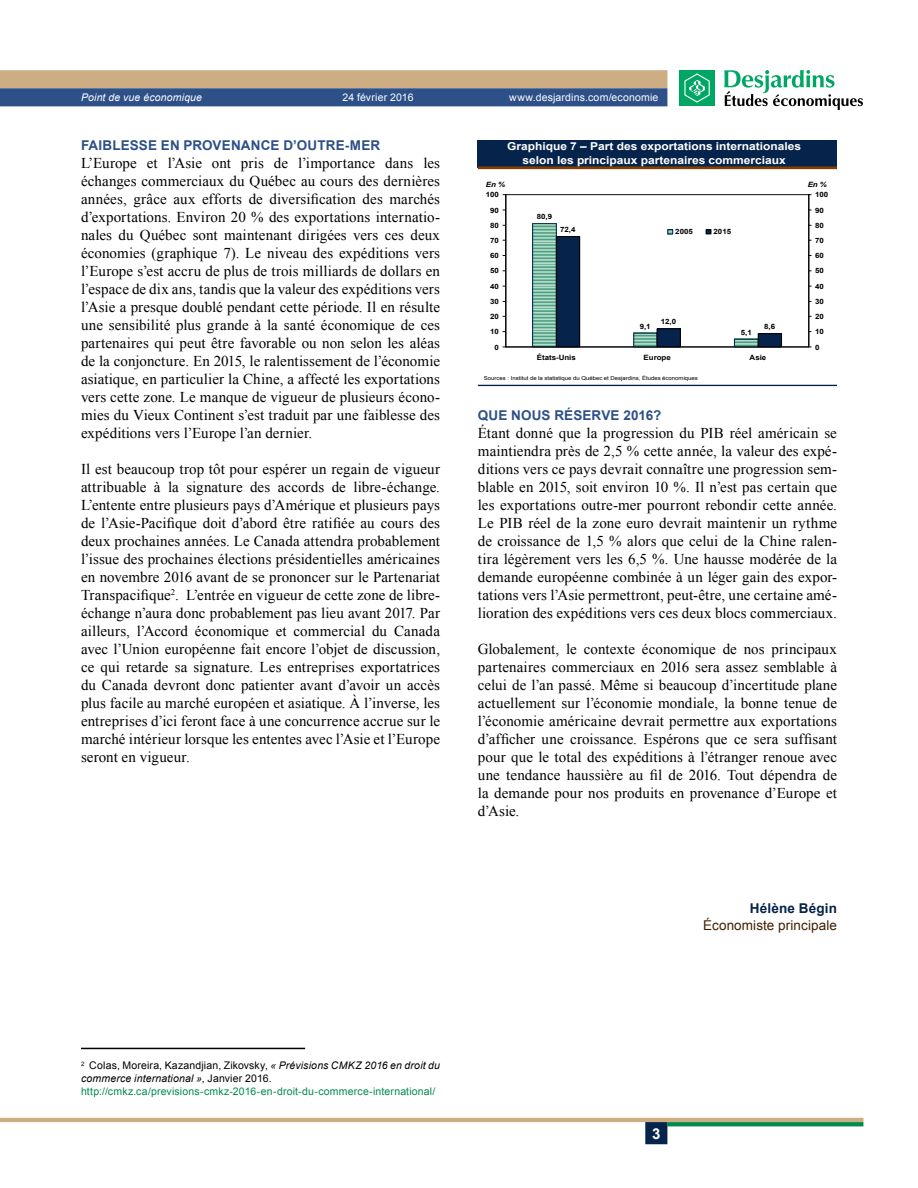
<style>
.page{position:relative;width:918px;height:1188px;background:#fff}
.page>*{position:absolute;margin:0;border:0;box-sizing:border-box;transform-origin:0 0}
.t1{font:15px/18px "Times New Roman";letter-spacing:.005em;color:#000;text-align:justify}
.t2{font:700 15px "Arial";color:#fff}
.t3{font:700 13.5px "Arial";letter-spacing:.01em;color:#2d5088}
.t4{font:13.5px "Arial";letter-spacing:.005em;color:#401f00}
.t5{font:700 13.5px "Arial";letter-spacing:.01em;color:#05234b}
.t6{font:700 10.95px/13px "Arial";color:#fff;text-align:center;scale:1.1 1}
.t7{font:10.5px/12.6px "Arial";letter-spacing:.015em;color:#008b4d}
.t8{font:10.5px "Arial";letter-spacing:.015em;color:#fff}
.t9{font:italic 10.5px "Arial";letter-spacing:.015em;color:#fff}
.t10{font:700 7.2px "Arial";color:#000;scale:1.09 1}
.t11{font:italic 700 7.2px "Arial";color:#000;scale:1.09 1}
.t12{font:5.4px "Arial";color:#000;scale:1.1 1}
.s1{color:#000}
.s2{font-style:italic;color:#000}
</style>
<div class="page">
<svg style="left:0;top:70px;width:667px;height:36px;background:#7e8087"></svg>
<hr style="left:0;top:1118px;width:863px;height:4px;background:#cdae84">
<svg style="left:667px;top:1122px;width:196px;height:4px"></svg>
<div style="left:645px;top:1122px;width:22px;height:22px;background:#05234b;border:2px solid #05234b"></div>
<div style="left:679px;top:70px;width:36px;height:36px;background:#00a664"></div>
<svg style="left:684px;top:73px;width:26px;height:30px"></svg>
<svg style="left:724px;top:70px;width:139px;height:40px"></svg>
<hr style="left:81px;top:1048px;width:224px;height:1px;background:#000">
<div style="left:478px;top:140px;width:359px;height:27px;background:#05234b"></div>
<hr style="left:478px;top:166px;width:359px;height:3px;background:#803f00">
<hr style="left:478px;top:385px;width:359px;height:1px;background:#05234b">
<hr style="left:506px;top:194px;width:302px;height:1px;background:#000">
<hr style="left:506px;top:347px;width:303px;height:1px;background:#000">
<svg style="left:534px;top:225px;width:21px;height:120px;background:#84bfa8"></svg>
<div style="left:532px;top:223px;width:25px;height:124px;border:1px solid #05234b"></div>
<svg style="left:636px;top:335px;width:19px;height:10px"></svg>
<div style="left:634px;top:333px;width:23px;height:14px;border:1px solid #05234b"></div>
<svg style="left:736px;top:341px;width:20px;height:4px"></svg>
<div style="left:734px;top:339px;width:24px;height:8px;border:1px solid #05234b"></div>
<div style="left:556px;top:237px;width:24px;height:110px;background:#05234b"></div>
<div style="left:556px;top:236px;width:24px;height:111px;border:1px solid #000"></div>
<div style="left:657px;top:329px;width:23px;height:18px;background:#05234b"></div>
<div style="left:657px;top:329px;width:24px;height:18px;border:1px solid #000"></div>
<div style="left:758px;top:334px;width:24px;height:13px;background:#05234b"></div>
<div style="left:758px;top:333px;width:24px;height:14px;border:1px solid #000"></div>
<hr style="left:506px;top:195px;width:1px;height:152px;background:#000">
<hr style="left:809px;top:195px;width:1px;height:152px;background:#000">
<svg style="left:668px;top:229px;width:5px;height:5px"></svg>
<svg style="left:706px;top:229px;width:5px;height:5px"></svg>
<p class="t9" style="left:81px;top:91px;width:123px">Point de vue économique</p>
<p class="t8" style="left:342px;top:91px;width:73px">24 février 2016</p>
<p class="t8" style="left:509px;top:91px;width:151px">www.desjardins.com/economie</p>
<p class="t3" style="left:81px;top:136px;width:301px">FAIBLESSE EN PROVENANCE D’OUTRE-MER</p>
<p class="t1" style="left:81px;top:154px;width:361px">L’Europe et l’Asie ont pris de l’importance dans les échanges commerciaux du Québec au cours des dernières années, grâce aux efforts de diversification des marchés d’exportations. Environ 20 % des exportations internatio&shy;nales du Québec sont maintenant dirigées vers ces deux économies (graphique 7). Le niveau des expéditions vers l’Europe s’est accru de plus de trois milliards de dollars en l’espace de dix ans, tandis que la valeur des expéditions vers l’Asie a presque doublé pendant cette période. Il en résulte une sensibilité plus grande à la santé économique de ces partenaires qui peut être favorable ou non selon les aléas de la conjoncture. En 2015, le ralentissement de l’économie asiatique, en particulier la Chine, a affecté les exportations vers cette zone. Le manque de vigueur de plusieurs écono&shy;mies du Vieux Continent s’est traduit par une faiblesse des expéditions vers l’Europe l’an dernier.</p>
<p class="t1" style="left:81px;top:460px;width:361px">Il est beaucoup trop tôt pour espérer un regain de vigueur attribuable à la signature des accords de libre-échange.<br>L’entente entre plusieurs pays d’Amérique et plusieurs pays de l’Asie-Pacifique doit d’abord être ratifiée au cours des deux prochaines années. Le Canada attendra probablement l’issue des prochaines élections présidentielles américaines en novembre 2016 avant de se prononcer sur le Partenariat Transpacifique<sup>2</sup>. L’entrée en vigueur de cette zone de libre&shy;échange n’aura donc probablement pas lieu avant 2017. Par ailleurs, l’Accord économique et commercial du Canada avec l’Union européenne fait encore l’objet de discussion, ce qui retarde sa signature. Les entreprises exportatrices du Canada devront donc patienter avant d’avoir un accès plus facile au marché européen et asiatique. À l’inverse, les entreprises d’ici feront face à une concurrence accrue sur le marché intérieur lorsque les ententes avec l’Asie et l’Europe seront en vigueur.</p>
<p class="t6" style="left:507px;top:140px;width:269px">Graphique 7 – Part des exportations internationales selon les principaux partenaires commerciaux</p>
<p class="t11" style="left:486px;top:180px;width:19px">En %</p>
<p class="t11" style="left:808px;top:180px;width:19px">En %</p>
<p class="t10" style="left:486px;top:190px;width:14px">100</p>
<p class="t10" style="left:815px;top:190px;width:14px">100</p>
<p class="t10" style="left:490px;top:205px;width:10px">90</p>
<p class="t10" style="left:815px;top:205px;width:10px">90</p>
<p class="t10" style="left:537px;top:212px;width:16px">80,9</p>
<p class="t10" style="left:490px;top:221px;width:10px">80</p>
<p class="t10" style="left:815px;top:221px;width:10px">80</p>
<p class="t10" style="left:560px;top:225px;width:16px">72,4</p>
<p class="t10" style="left:675px;top:227px;width:18px">2005</p>
<p class="t10" style="left:714px;top:227px;width:18px">2015</p>
<p class="t10" style="left:490px;top:235px;width:10px">70</p>
<p class="t10" style="left:815px;top:235px;width:10px">70</p>
<p class="t10" style="left:490px;top:251px;width:10px">60</p>
<p class="t10" style="left:815px;top:251px;width:10px">60</p>
<p class="t10" style="left:490px;top:266px;width:10px">50</p>
<p class="t10" style="left:815px;top:266px;width:10px">50</p>
<p class="t10" style="left:490px;top:281px;width:10px">40</p>
<p class="t10" style="left:815px;top:281px;width:10px">40</p>
<p class="t10" style="left:490px;top:297px;width:10px">30</p>
<p class="t10" style="left:815px;top:297px;width:10px">30</p>
<p class="t10" style="left:490px;top:312px;width:10px">20</p>
<p class="t10" style="left:815px;top:312px;width:10px">20</p>
<p class="t10" style="left:661px;top:317px;width:16px">12,0</p>
<p class="t10" style="left:640px;top:321px;width:12px">9,1</p>
<p class="t10" style="left:764px;top:322px;width:12px">8,6</p>
<p class="t10" style="left:490px;top:327px;width:10px">10</p>
<p class="t10" style="left:815px;top:327px;width:10px">10</p>
<p class="t10" style="left:741px;top:327px;width:12px">5,1</p>
<p class="t10" style="left:495px;top:342px;width:6px">0</p>
<p class="t10" style="left:815px;top:342px;width:6px">0</p>
<p class="t10" style="left:537px;top:353px;width:37px">États-Unis</p>
<p class="t10" style="left:644px;top:353px;width:26px">Europe</p>
<p class="t10" style="left:750px;top:353px;width:17px">Asie</p>
<p class="t12" style="left:484px;top:375px;width:196px">Sources : Institut de la statistique du Québec et Desjardins, Études économiques</p>
<p class="t3" style="left:478px;top:406px;width:185px">QUE NOUS RÉSERVE 2016?</p>
<p class="t1" style="left:478px;top:424px;width:361px">Étant donné que la progression du PIB réel américain se maintiendra près de 2,5 % cette année, la valeur des expé&shy;ditions vers ce pays devrait connaître une progression sem&shy;blable en 2015, soit environ 10 %. Il n’est pas certain que les exportations outre-mer pourront rebondir cette année.<br>Le PIB réel de la zone euro devrait maintenir un rythme de croissance de 1,5 % alors que celui de la Chine ralen&shy;tira légèrement vers les 6,5 %. Une hausse modérée de la demande européenne combinée à un léger gain des expor&shy;tations vers l’Asie permettront, peut-être, une certaine amé&shy;lioration des expéditions vers ces deux blocs commerciaux.</p>
<p class="t1" style="left:478px;top:640px;width:361px">Globalement, le contexte économique de nos principaux partenaires commerciaux en 2016 sera assez semblable à celui de l’an passé. Même si beaucoup d’incertitude plane actuellement sur l’économie mondiale, la bonne tenue de l’économie américaine devrait permettre aux exportations d’afficher une croissance. Espérons que ce sera suffisant pour que le total des expéditions à l’étranger renoue avec une tendance haussière au fil de 2016. Tout dépendra de la demande pour nos produits en provenance d’Europe et d’Asie.</p>
<p class="t7" style="left:81px;top:1060px;width:361px"><sup>2</sup> <span class="s1">Colas, Moreira, Kazandjian, Zikovsky,</span> <span class="s2">« Prévisions CMKZ 2016 en droit du commerce international »</span><span class="s1">, Janvier 2016. </span>http://cmkz.ca/previsions-cmkz-2016-en-droit-du-commerce-international/</p>
<p class="t5" style="left:750px;top:900px;width:89px">HÉLÈNE BÉGIN</p>
<p class="t4" style="left:703px;top:916px;width:135px">Économiste principale</p>
<p class="t2" style="left:652px;top:1123px;width:10px">3</p>
</div>
